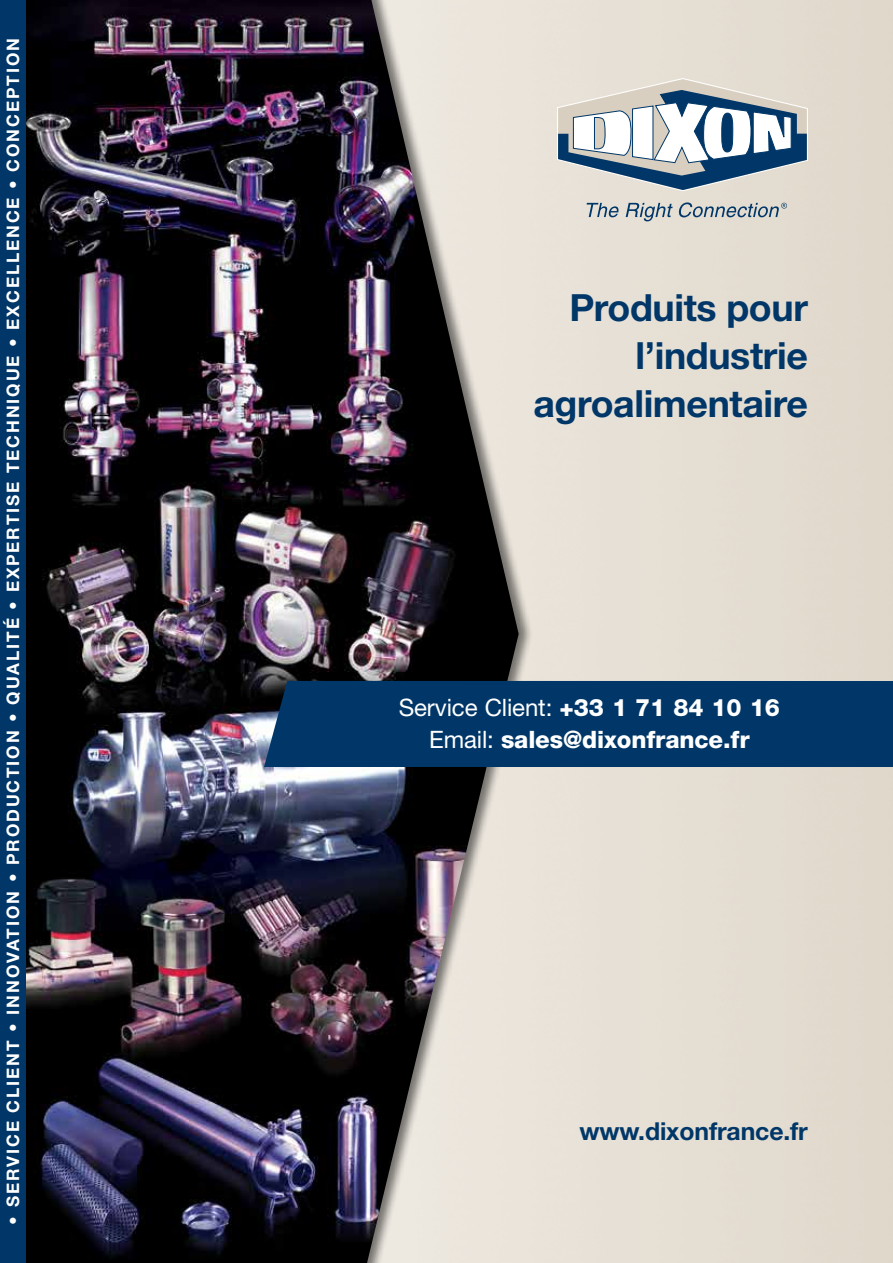
<style>
.page{position:relative;width:893px;height:1263px;background:#fff}
.page>*{position:absolute;margin:0;border:0;box-sizing:border-box;transform-origin:0 0}
.t1{font:700 37.5px/48px "Helvetica Neue";letter-spacing:-.01em;color:#003768;text-align:right}
.t2{font:700 24.75px "Helvetica Neue";letter-spacing:-.005em;color:#003768}
.t3{font:800 24px/32.2px "Helvetica Neue";letter-spacing:-.005em;color:#fff;text-align:center}
.t4{font:700 17.25px "Helvetica Neue";letter-spacing:.11em;color:#fff}
.s1{font-weight:400}
</style>
<div class="page">
<div style="left:0;top:0;width:533px;height:1263px;background:#eae4da"></div>
<img style="left:26px;top:0;width:493px;height:1263px">
<svg style="left:557px;top:78px;width:251px;height:114px"></svg>
<svg style="left:587px;top:203px;width:32px;height:14px"></svg>
<svg style="left:626px;top:202px;width:161px;height:19px;background:#b2b8ba"></svg>
<div style="left:0;top:0;width:26px;height:1263px;background:#003768"></div>
<div style="left:264px;top:681px;width:629px;height:86px;background:#003768"></div>
<p class="t4" style="left:2px;top:1225px;width:1188px;rotate:-90deg">• SERVICE CLIENT • INNOVATION • PRODUCTION • QUALITÉ • EXPERTISE TECHNIQUE • EXCELLENCE • CONCEPTION</p>
<h1 class="t1" style="left:533px;top:282px;width:276px">Produits pour l’industrie agroalimentaire</h1>
<h3 class="t3" style="left:399px;top:691px;width:383px"><span class="s1">Service Client:</span> +33 1 71 84 10 16<br><span class="s1">Email:</span> sales@dixonfrance.fr</h3>
<h2 class="t2" style="left:580px;top:1115px;width:230px">www.dixonfrance.fr</h2>
</div>
